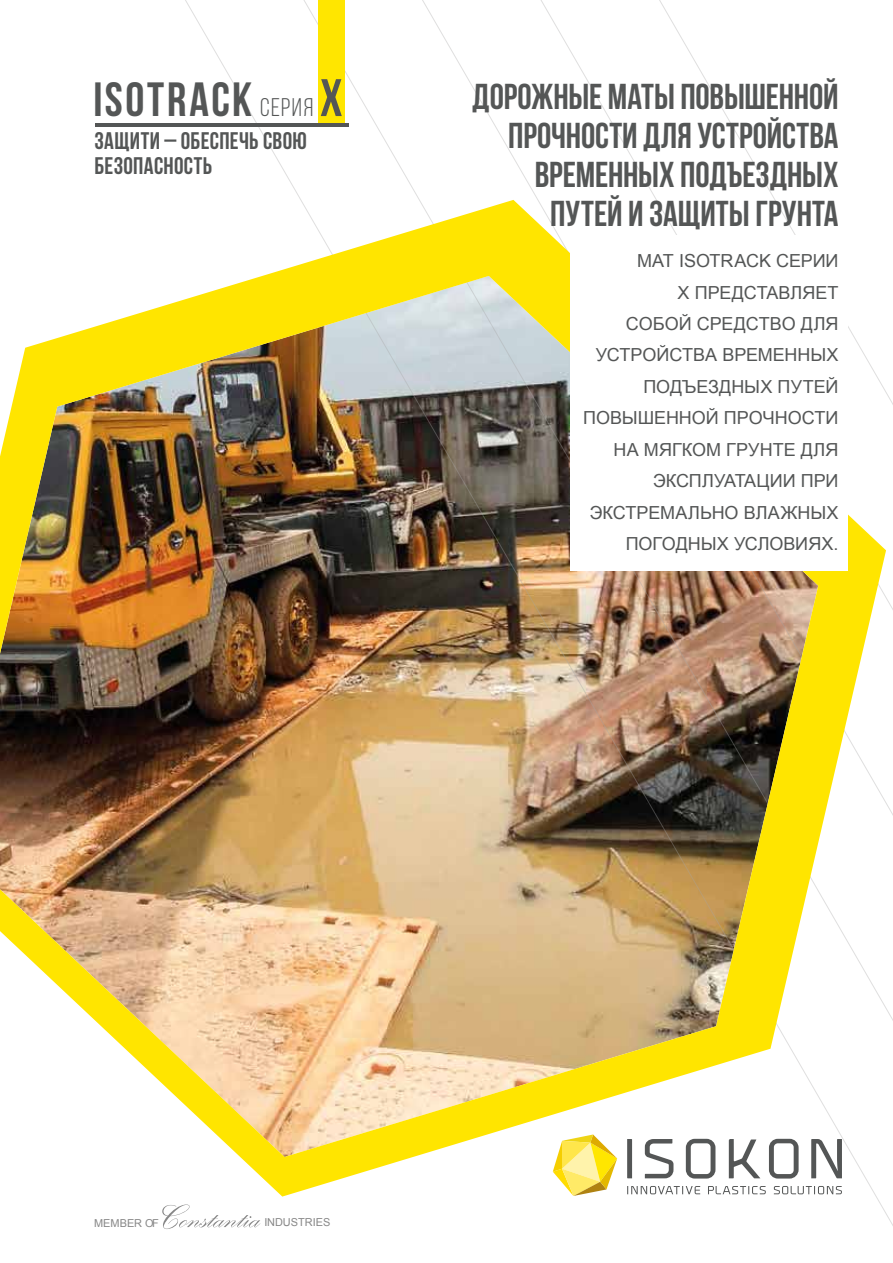
<style>
.page{position:relative;width:893px;height:1263px;background:#fff}
.page>*{position:absolute;margin:0;border:0;box-sizing:border-box;transform-origin:0 0}
.t1{font:700 48px "Bebas Neue";letter-spacing:.055em;color:#545656}
.t2{font:700 36px/39px "Bebas Neue";letter-spacing:-.005em;color:#545656;text-align:right}
.t3{font:700 24px/25.5px "Bebas Neue";letter-spacing:.015em;color:#545656}
.t4{font:18px/31.5px "Arial";letter-spacing:-.005em;color:#545656;text-align:right}
.t5{font:10.95px "Arial";color:#878787}
.s1{font-weight:400;font-size:25.5px}
.s2{font-size:52.65px}
</style>
<div class="page">
<img style="left:0;top:200px;width:886px;height:996px">
<div style="left:570px;top:236px;width:278px;height:335px;background:#fff"></div>
<div style="left:318px;top:0;width:27px;height:123px;background:#ffe600"></div>
<hr style="left:95px;top:123px;width:254px;height:4px;background:#545656">
<svg style="left:553px;top:1134px;width:64px;height:62px"></svg>
<svg style="left:627px;top:1139px;width:5px;height:39px"></svg>
<svg style="left:645px;top:1139px;width:28px;height:39px"></svg>
<svg style="left:686px;top:1139px;width:29px;height:39px"></svg>
<svg style="left:769px;top:1139px;width:30px;height:39px"></svg>
<svg style="left:811px;top:1139px;width:31px;height:39px"></svg>
<svg style="left:729px;top:1139px;width:31px;height:39px"></svg>
<svg style="left:627px;top:1186px;width:73px;height:8px"></svg>
<svg style="left:708px;top:1186px;width:58px;height:8px"></svg>
<svg style="left:774px;top:1186px;width:68px;height:8px"></svg>
<svg style="left:162px;top:1204px;width:98px;height:25px"></svg>
<h1 class="t1" style="left:93px;top:73px;width:251px">ISOTRACK <span class="s1">серия</span> <span class="s2">X</span></h1>
<h3 class="t3" style="left:94px;top:127px;width:214px">ЗАЩИТИ – ОБЕСПЕЧЬ СВОЮ<br>БЕЗОПАСНОСТЬ</h3>
<h2 class="t2" style="left:472px;top:76px;width:368px">ДОРОЖНЫЕ МАТЫ ПОВЫШЕННОЙ<br>ПРОЧНОСТИ ДЛЯ УСТРОЙСТВА<br>ВРЕМЕННЫХ ПОДЪЕЗДНЫХ<br>ПУТЕЙ И ЗАЩИТЫ ГРУНТА</h2>
<p class="t4" style="left:583px;top:245px;width:257px">МАТ ISOTRACK СЕРИИ<br>X ПРЕДСТАВЛЯЕТ<br>СОБОЙ СРЕДСТВО ДЛЯ<br>УСТРОЙСТВА ВРЕМЕННЫХ<br>ПОДЪЕЗДНЫХ ПУТЕЙ<br>ПОВЫШЕННОЙ ПРОЧНОСТИ<br>НА МЯГКОМ ГРУНТЕ ДЛЯ<br>ЭКСПЛУАТАЦИИ ПРИ<br>ЭКСТРЕМАЛЬНО ВЛАЖНЫХ<br>ПОГОДНЫХ УСЛОВИЯХ.</p>
<p class="t5" style="left:94px;top:1216px;width:66px">MEMBER OF</p>
<p class="t5" style="left:264px;top:1215px;width:68px">INDUSTRIES</p>
</div>
